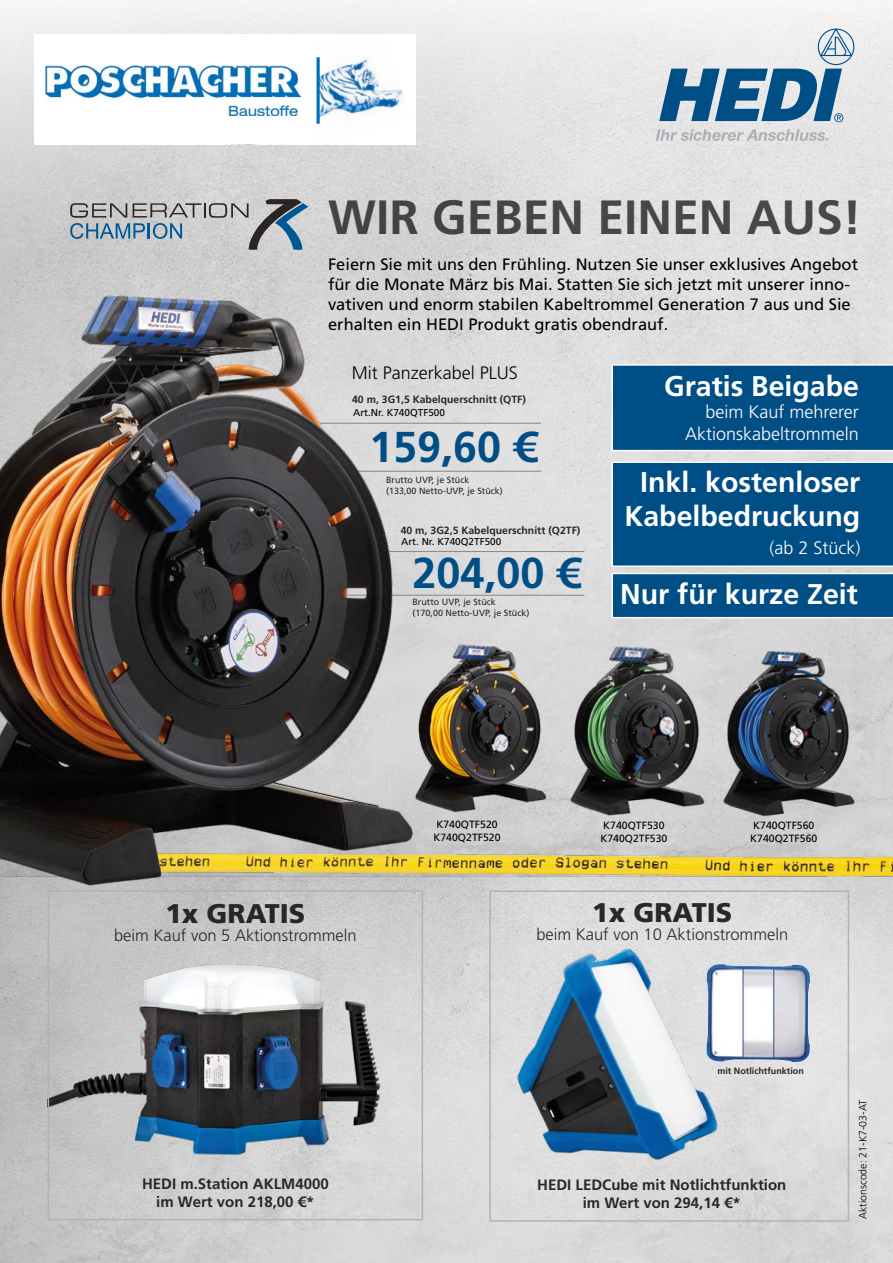
<style>
.page{position:relative;width:893px;height:1263px;background:#fff}
.page>*{position:absolute;margin:0;border:0;box-sizing:border-box;transform-origin:0 0}
.t1{font:700 48px "Frutiger LT Pro";color:#525251}
.t2{font:700 43.2px "Frutiger LT Pro";color:#004e86}
.t3{font:700 28.5px/34.2px "Frutiger LT Pro";color:#fff;text-align:center}
.t4{font:900 27px "Frutiger LT Pro";color:#282827}
.t5{font:300 18px/21.6px "Frutiger LT Pro";color:#fff;text-align:right}
.t6{font:300 18px "Frutiger LT Pro";color:#020203}
.t7{font:16.5px/19.8px "Frutiger LT Pro";color:#000}
.t8{font:300 16.5px "Frutiger LT Pro";color:#282827}
.t9{font:700 15px/18px "Frutiger LT Pro";color:#282827;text-align:center}
.t10{font:10.5px/12.6px "Frutiger LT Pro";color:#000}
.t11{font:700 10.5px "Frutiger LT Pro";color:#282827}
.t12{font:300 10.5px "Frutiger LT Pro";color:#000}
.t13{font:10.05px "Frutiger LT Pro";color:#000}
.t14{font:9px/10.8px "Frutiger LT Pro";color:#282827}
.t15{font:700 9px "Frutiger LT Pro";color:#282827}
</style>
<div class="page">
<img style="left:0;top:269px;width:893px;height:994px">
<svg style="left:0;top:0;width:893px;height:269px;fill:#e2e2e2"></svg>
<svg style="left:659px;top:29px;width:195px;height:93px"></svg>
<svg style="left:656px;top:129px;width:173px;height:12px;background:#cfd0d2"></svg>
<div style="left:611px;top:461px;width:282px;height:106px;background:#004e86"></div>
<div style="left:611px;top:364px;width:282px;height:87px;background:#004e86"></div>
<img style="left:416px;top:638px;width:145px;height:186px">
<img style="left:564px;top:641px;width:147px;height:183px">
<img style="left:711px;top:639px;width:159px;height:186px">
<img style="left:51px;top:931px;width:338px;height:251px">
<hr style="left:283px;top:423px;width:258px;height:1px;background:#878787">
<hr style="left:326px;top:551px;width:258px;height:1px;background:#878787">
<hr style="left:283px;top:471px;width:258px;height:1px;background:#878787">
<hr style="left:326px;top:595px;width:258px;height:1px;background:#878787">
<img style="left:484px;top:939px;width:264px;height:231px">
<div style="left:48px;top:890px;width:375px;height:330px;border:2px solid #b3b2b2"></div>
<div style="left:489px;top:890px;width:360px;height:332px;border:2px solid #b3b2b2"></div>
<svg style="left:611px;top:573px;width:282px;height:45px;background:#0f588d"></svg>
<img style="left:707px;top:964px;width:103px;height:98px">
<svg style="left:70px;top:199px;width:238px;height:51px;background:#a9b0b5"></svg>
<div style="left:34px;top:34px;width:382px;height:111px;background:#fff"></div>
<img style="left:320px;top:58px;width:84px;height:60px">
<svg style="left:225px;top:57px;width:92px;height:88px"></svg>
<img style="left:46px;top:65px;width:254px;height:50px">
<hr style="left:317px;top:57px;width:3px;height:67px;background:#006eb8">
<img style="left:416px;top:845px;width:477px;height:35px">
<img style="left:0;top:288px;width:416px;height:643px">
<h1 class="t1" style="left:328px;top:189px;width:535px">WIR GEBEN EINEN AUS!</h1>
<p class="t7" style="left:328px;top:255px;width:531px">Feiern Sie mit uns den Frühling. Nutzen Sie unser exklusives Angebot für die Monate März bis Mai. Statten Sie sich jetzt mit unserer inno&shy;vativen und enorm stabilen Kabeltrommel Generation 7 aus und Sie erhalten ein HEDI Produkt gratis obendrauf.</p>
<p class="t6" style="left:352px;top:362px;width:167px">Mit Panzerkabel PLUS</p>
<p class="t11" style="left:352px;top:393px;width:175px">40 m, 3G1,5 Kabelquerschnitt (QTF)</p>
<p class="t13" style="left:353px;top:407px;width:93px">Art.Nr. K740QTF500</p>
<h2 class="t2" style="left:369px;top:421px;width:169px">159,60 €</h2>
<p class="t14" style="left:386px;top:474px;width:118px">Brutto UVP, je Stück<br>(133,00 Netto-UVP, je Stück)</p>
<p class="t11" style="left:401px;top:524px;width:181px">40 m, 3G2,5 Kabelquerschnitt (Q2TF)</p>
<p class="t13" style="left:401px;top:536px;width:102px">Art. Nr. K740Q2TF500</p>
<h2 class="t2" style="left:412px;top:547px;width:169px">204,00 €</h2>
<p class="t14" style="left:412px;top:596px;width:118px">Brutto UVP, je Stück<br>(170,00 Netto-UVP, je Stück)</p>
<h3 class="t3" style="left:664px;top:369px;width:196px">Gratis Beigabe</h3>
<p class="t5" style="left:685px;top:401px;width:175px">beim Kauf mehrerer<br>Aktionskabeltrommeln</p>
<h3 class="t3" style="left:624px;top:465px;width:237px">Inkl. kostenloser<br>Kabelbedruckung</h3>
<p class="t5" style="left:769px;top:537px;width:93px">(ab 2 Stück)</p>
<h3 class="t3" style="left:620px;top:577px;width:239px">Nur für kurze Zeit</h3>
<h3 class="t4" style="left:165px;top:897px;width:141px">1x GRATIS</h3>
<p class="t8" style="left:114px;top:926px;width:244px">beim Kauf von 5 Aktionstrommeln</p>
<p class="t9" style="left:142px;top:1175px;width:188px">HEDI m.Station AKLM4000 im Wert von 218,00 €*</p>
<p class="t10" style="left:433px;top:818px;width:69px">K740QTF520<br>K740Q2TF520</p>
<p class="t10" style="left:600px;top:819px;width:69px">K740QTF530<br>K740Q2TF530</p>
<p class="t10" style="left:750px;top:819px;width:69px">K740QTF560<br>K740Q2TF560</p>
<h3 class="t4" style="left:592px;top:896px;width:141px">1x GRATIS</h3>
<p class="t8" style="left:536px;top:924px;width:253px">beim Kauf von 10 Aktionstrommeln</p>
<p class="t15" style="left:717px;top:1066px;width:88px">mit Notlichtfunktion</p>
<p class="t9" style="left:537px;top:1176px;width:251px">HEDI LEDCube mit Notlichtfunktion im Wert von 294,14 €*</p>
<p class="t12" style="left:857px;top:1219px;width:120px;rotate:-90deg">Aktionscode: 21-K7-03-AT</p>
</div>
